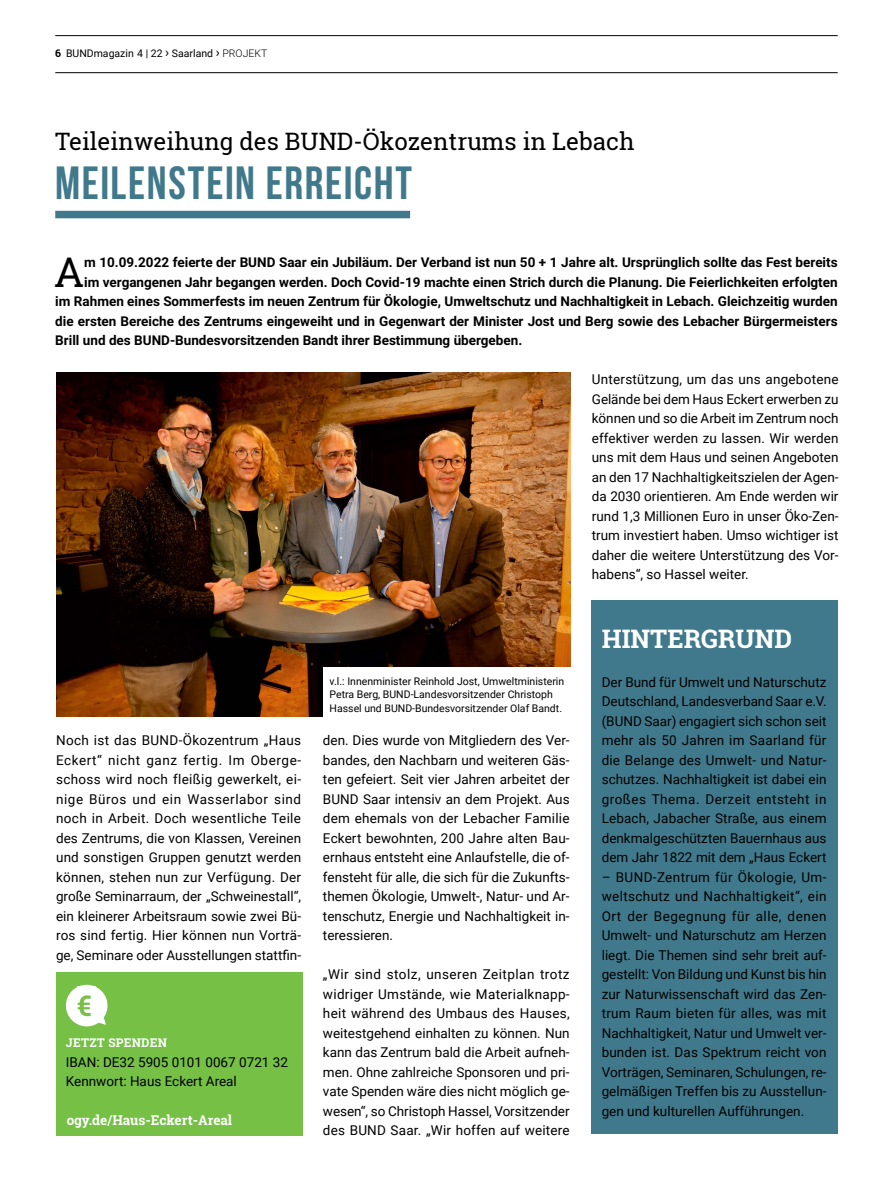
<style>
.page{position:relative;width:893px;height:1191px;background:#fff}
.page>*{position:absolute;margin:0;border:0;box-sizing:border-box;transform-origin:0 0}
.t1{font:700 46.5px "Bebas Neue";letter-spacing:.03em;color:#40798b}
.t2{font:40.95px "Roboto Slab";color:#000}
.t3{font:700 28.35px "Roboto Slab";color:#75c045}
.t4{font:700 25.5px "Roboto Slab";color:#fff}
.t5{font:24px "Roboto Slab";color:#000}
.t6{font:13.5px/19.5px "Roboto";color:#000;text-align:justify}
.t7{font:700 13.5px "Roboto";color:#000}
.t8{font:700 13.5px "Roboto Slab";color:#fff}
.t9{font:700 12px "Roboto Slab";letter-spacing:.02em;color:#fff}
.t10{font:10.5px/13.5px "Roboto";color:#000}
.s1{font-family:"Roboto Slab";font-weight:700}
.s2{font-size:13.5px}
.s3{font-weight:300}
</style>
<div class="page">
<div style="left:56px;top:972px;width:247px;height:164px;background:#75c045"></div>
<img style="left:56px;top:373px;width:515px;height:343px">
<div style="left:55px;top:211px;width:355px;height:7px;background:#40798b"></div>
<div style="left:591px;top:601px;width:247px;height:533px;background:#40798b"></div>
<div style="left:323px;top:667px;width:251px;height:53px;background:#fff"></div>
<svg style="left:66px;top:984px;width:42px;height:42px"></svg>
<div style="left:77px;top:986px;width:19px;height:34px;background:#fff"></div>
<hr style="left:55px;top:72px;width:783px;height:1px;background:#000">
<hr style="left:55px;top:35px;width:783px;height:1px;background:#000">
<p class="t10" style="left:55px;top:46px;width:214px"><span class="s1">6</span> BUNDmagazin 4 | 22 <span class="s2">›</span> Saarland <span class="s2">›</span> <span class="s3">PROJEKT</span></p>
<h3 class="t5" style="left:55px;top:125px;width:581px">Teileinweihung des BUND-Ökozentrums in Lebach</h3>
<h1 class="t1" style="left:55px;top:157px;width:358px">MEILENSTEIN ERREICHT</h1>
<h2 class="t2" style="left:54px;top:244px;width:31px">A</h2>
<p class="t7" style="left:84px;top:253px;width:755px">m 10.09.2022 feierte der BUND Saar ein Jubiläum. Der Verband ist nun 50 + 1 Jahre alt. Ursprünglich sollte das Fest bereits</p>
<p class="t7" style="left:84px;top:272px;width:755px">im vergangenen Jahr begangen werden. Doch Covid-19 machte einen Strich durch die Planung. Die Feierlichkeiten erfolgten</p>
<p class="t7" style="left:55px;top:292px;width:784px">im Rahmen eines Sommerfests im neuen Zentrum für Ökologie, Umweltschutz und Nachhaltigkeit in Lebach. Gleichzeitig wurden</p>
<p class="t7" style="left:55px;top:311px;width:784px">die ersten Bereiche des Zentrums eingeweiht und in Gegenwart der Minister Jost und Berg sowie des Lebacher Bürgermeisters</p>
<p class="t7" style="left:55px;top:331px;width:469px">Brill und des BUND-Bundesvorsitzenden Bandt ihrer Bestimmung übergeben.</p>
<p class="t10" style="left:330px;top:674px;width:236px">v.l.: Innenminister Reinhold Jost, Umweltministerin<br>Petra Berg, BUND-Landesvorsitzender Christoph<br>Hassel und BUND-Bundesvorsitzender Olaf Bandt.</p>
<p class="t6" style="left:56px;top:730px;width:247px">Noch ist das BUND-Ökozentrum „Haus Eckert“ nicht ganz fertig. Im Oberge&shy;schoss wird noch fleißig gewerkelt, ei&shy;nige Büros und ein Wasserlabor sind noch in Arbeit. Doch wesentliche Teile des Zentrums, die von Klassen, Vereinen und sonstigen Gruppen genutzt werden können, stehen nun zur Verfügung. Der große Seminarraum, der „Schweinestall“, ein kleinerer Arbeitsraum sowie zwei Bü&shy;ros sind fertig. Hier können nun Vorträ&shy;ge, Seminare oder Ausstellungen stattfin-</p>
<p class="t6" style="left:323px;top:730px;width:248px">den. Dies wurde von Mitgliedern des Ver&shy;bandes, den Nachbarn und weiteren Gäs&shy;ten gefeiert. Seit vier Jahren arbeitet der BUND Saar intensiv an dem Projekt. Aus dem ehemals von der Lebacher Familie Eckert bewohnten, 200 Jahre alten Bau&shy;ernhaus entsteht eine Anlaufstelle, die of&shy;fensteht für alle, die sich für die Zukunfts&shy;themen Ökologie, Umwelt-, Natur- und Ar&shy;tenschutz, Energie und Nachhaltigkeit in&shy;teressieren.</p>
<p class="t6" style="left:323px;top:964px;width:248px">„Wir sind stolz, unseren Zeitplan trotz widriger Umstände, wie Materialknapp&shy;heit während des Umbaus des Hauses, weitestgehend einhalten zu können. Nun kann das Zentrum bald die Arbeit aufneh&shy;men. Ohne zahlreiche Sponsoren und pri&shy;vate Spenden wäre dies nicht möglich ge&shy;wesen“, so Christoph Hassel, Vorsitzender des BUND Saar. „Wir hoffen auf weitere</p>
<h3 class="t3" style="left:77px;top:986px;width:16px">€</h3>
<p class="t9" style="left:66px;top:1034px;width:103px">JETZT SPENDEN</p>
<p class="t6" style="left:66px;top:1052px;width:224px">IBAN: DE32 5905 0101 0067 0721 32<br>Kennwort: Haus Eckert Areal</p>
<p class="t8" style="left:67px;top:1111px;width:167px">ogy.de/Haus-Eckert-Areal</p>
<p class="t6" style="left:592px;top:369px;width:248px">Unterstützung, um das uns angebotene Gelände bei dem Haus Eckert erwerben zu können und so die Arbeit im Zentrum noch effektiver werden zu lassen. Wir werden uns mit dem Haus und seinen Angeboten an den 17 Nachhaltigkeitszielen der Agen&shy;da 2030 orientieren. Am Ende werden wir rund 1,3 Millionen Euro in unser Öko-Zen&shy;trum investiert haben. Umso wichtiger ist daher die weitere Unterstützung des Vor&shy;habens“, so Hassel weiter.</p>
<h3 class="t4" style="left:602px;top:621px;width:192px">HINTERGRUND</h3>
<p class="t6" style="left:602px;top:671px;width:226px">Der Bund für Umwelt und Naturschutz Deutschland, Landesverband Saar e.V. (BUND Saar) engagiert sich schon seit mehr als 50 Jahren im Saarland für die Belange des Umwelt- und Natur&shy;schutzes. Nachhaltigkeit ist dabei ein großes Thema. Derzeit entsteht in Lebach, Jabacher Straße, aus einem denkmalgeschützten Bauernhaus aus dem Jahr 1822 mit dem „Haus Eckert</p>
<p class="t6" style="left:602px;top:866px;width:226px">– BUND-Zentrum für Ökologie, Um&shy;weltschutz und Nachhaltigkeit“, ein Ort der Begegnung für alle, denen Umwelt- und Naturschutz am Herzen liegt. Die Themen sind sehr breit auf&shy;gestellt: Von Bildung und Kunst bis hin zur Naturwissenschaft wird das Zen&shy;trum Raum bieten für alles, was mit Nachhaltigkeit, Natur und Umwelt ver&shy;bunden ist. Das Spektrum reicht von Vorträgen, Seminaren, Schulungen, re&shy;gelmäßigen Treffen bis zu Ausstellun&shy;gen und kulturellen Aufführungen.</p>
</div>
